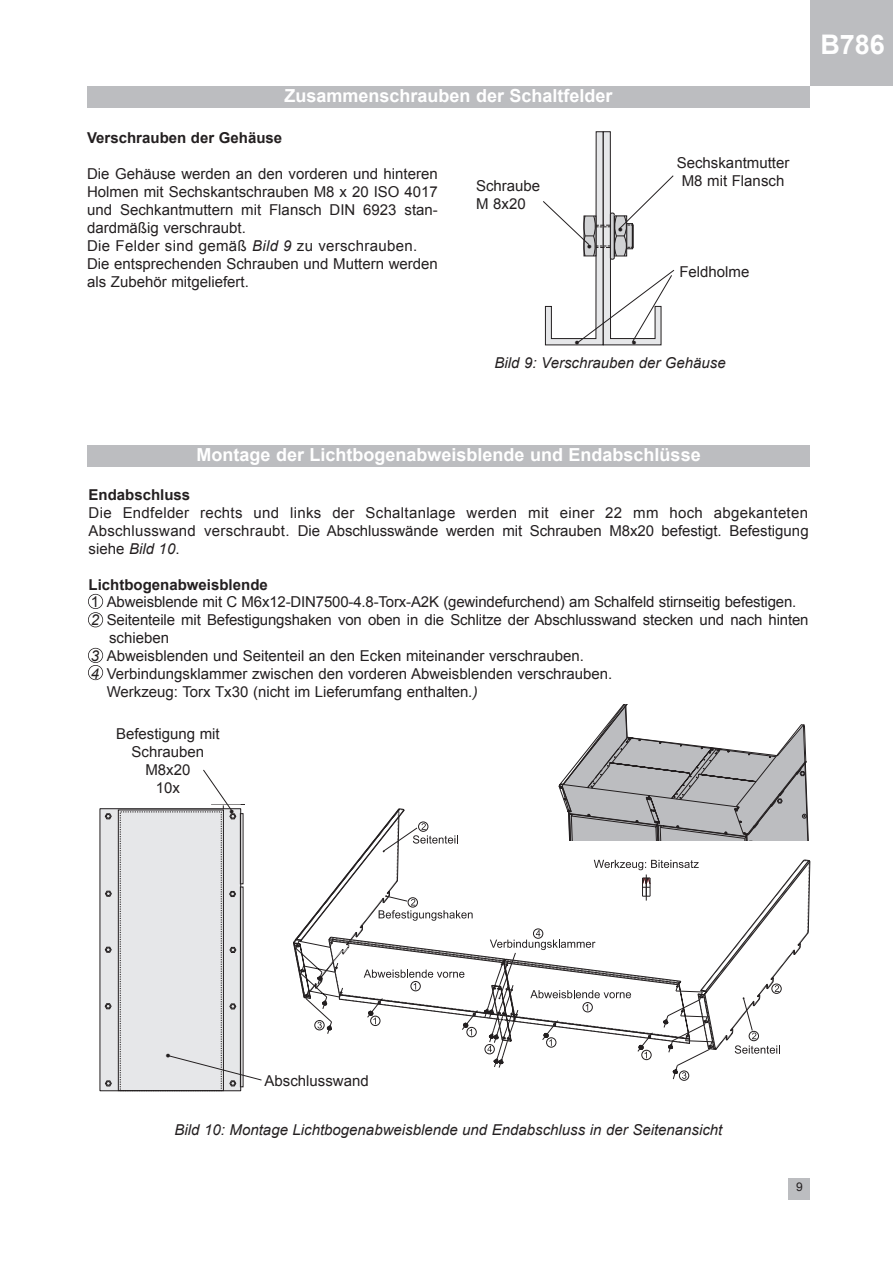
<style>
.page{position:relative;width:893px;height:1263px;background:#fff}
.page>*{position:absolute;margin:0;border:0;box-sizing:border-box;transform-origin:0 0}
.t1{font:700 27px "Arial";color:#fff}
.t2{font:700 18px "Arial";color:#fff}
.t3{font:15px/18px "Arial";color:#231f20}
.t4{font:italic 15px "Arial";color:#231f20}
.t5{font:700 15px "Arial";color:#231f20}
.t6{font:12px "Arial";color:#231f20}
.s1{font-style:italic}
</style>
<div class="page">
<div style="left:789px;top:1178px;width:21px;height:21px;background:#bcbdc0"></div>
<div style="left:87px;top:86px;width:723px;height:22px;background:#bcbdc0"></div>
<svg style="left:543px;top:131px;width:132px;height:214px"></svg>
<div style="left:100px;top:809px;width:141px;height:282px;background:#e6e7e9"></div>
<svg style="left:104px;top:813px;width:8px;height:7px"></svg>
<svg style="left:105px;top:890px;width:7px;height:7px"></svg>
<svg style="left:104px;top:1003px;width:8px;height:7px"></svg>
<svg style="left:104px;top:946px;width:8px;height:7px"></svg>
<svg style="left:105px;top:1080px;width:7px;height:7px"></svg>
<svg style="left:229px;top:1003px;width:8px;height:7px"></svg>
<svg style="left:229px;top:946px;width:8px;height:7px"></svg>
<svg style="left:229px;top:890px;width:7px;height:8px"></svg>
<div style="left:240px;top:813px;width:3px;height:71px;border:1px solid #231f20"></div>
<div style="left:240px;top:887px;width:3px;height:200px;border:1px solid #231f20"></div>
<div style="left:118px;top:810px;width:106px;height:281px;border:1px solid #231f20"></div>
<div style="left:87px;top:445px;width:723px;height:22px;background:#bcbdc0"></div>
<svg style="left:168px;top:1055px;width:94px;height:32px"></svg>
<div style="left:810px;top:0;width:83px;height:86px;background:#bcbdc0"></div>
<div style="left:88px;top:594px;width:15px;height:15px;border:2px solid #231f20;border-radius:50%"></div>
<div style="left:88px;top:612px;width:15px;height:15px;border:2px solid #231f20;border-radius:50%"></div>
<div style="left:88px;top:648px;width:15px;height:15px;border:2px solid #231f20;border-radius:50%"></div>
<div style="left:88px;top:665px;width:15px;height:15px;border:2px solid #231f20;border-radius:50%"></div>
<div style="left:679px;top:1071px;width:10px;height:9px;border:1px solid #231f20;border-radius:50%"></div>
<svg style="left:203px;top:769px;width:42px;height:51px"></svg>
<svg style="left:293px;top:705px;width:518px;height:374px"></svg>
<p class="t2" style="left:284px;top:86px;width:330px">Zusammenschrauben der Schaltfelder</p>
<p class="t5" style="left:87px;top:129px;width:197px">Verschrauben der Gehäuse</p>
<p class="t3" style="left:87px;top:165px;width:352px">Die Gehäuse werden an den vorderen und hinteren Holmen mit Sechskantschrauben M8 x 20 ISO 4017 und Sechkantmuttern mit Flansch DIN 6923 stan&shy;dardmäßig verschraubt.<br>Die Felder sind gemäß <span class="s1">Bild 9</span> zu verschrauben.<br>Die entsprechenden Schrauben und Muttern werden als Zubehör mitgeliefert.</p>
<p class="t3" style="left:476px;top:177px;width:66px">Schraube<br>M 8x20</p>
<p class="t3" style="left:587px;top:237px;width:7px">•</p>
<p class="t3" style="left:618px;top:221px;width:7px">•</p>
<p class="t3" style="left:574px;top:334px;width:7px">•</p>
<p class="t3" style="left:631px;top:334px;width:7px">•</p>
<p class="t3" style="left:677px;top:154px;width:114px;text-align:center">Sechskantmutter<br>M8 mit Flansch</p>
<p class="t3" style="left:679px;top:263px;width:72px">Feldholme</p>
<p class="t4" style="left:495px;top:354px;width:233px">Bild 9: Verschrauben der Gehäuse</p>
<h1 class="t1" style="left:820px;top:30px;width:66px">B786</h1>
<p class="t2" style="left:196px;top:445px;width:506px">Montage der Lichtbogenabweisblende und Endabschlüsse</p>
<p class="t5" style="left:89px;top:486px;width:103px">Endabschluss</p>
<p class="t3" style="left:89px;top:503px;width:721px;text-align:justify">Die Endfelder rechts und links der Schaltanlage werden mit einer 22 mm hoch abgekanteten Abschlusswand verschraubt. Die Abschlusswände werden mit Schrauben M8x20 befestigt. Befestigung siehe <span class="s1">Bild 10</span>.</p>
<p class="t5" style="left:89px;top:576px;width:181px">Lichtbogenabweisblende</p>
<p class="t3" style="left:91px;top:592px;width:707px">1 Abweisblende mit C M6x12-DIN7500-4.8-Torx-A2K (gewindefurchend) am Schalfeld stirnseitig befestigen.</p>
<p class="t3" style="left:91px;top:610px;width:719px"><span class="s1">2</span> Seitenteile mit Befestigungshaken von oben in die Schlitze der Abschlusswand stecken und nach hinten</p>
<p class="t3" style="left:109px;top:628px;width:62px">schieben</p>
<p class="t3" style="left:91px;top:646px;width:495px"><span class="s1">3</span> Abweisblenden und Seitenteil an den Ecken miteinander verschrauben.</p>
<p class="t3" style="left:91px;top:664px;width:523px"><span class="s1">4</span> Verbindungsklammer zwischen den vorderen Abweisblenden verschrauben.</p>
<p class="t3" style="left:107px;top:682px;width:373px">Werkzeug: Torx Tx30 (nicht im Lieferumfang enthalten<span class="s1">.)</span></p>
<p class="t3" style="left:116px;top:725px;width:105px;text-align:center">Befestigung mit<br>Schrauben<br>M8x20<br>10x</p>
<p class="t3" style="left:229px;top:802px;width:7px">•</p>
<p class="t3" style="left:165px;top:1047px;width:7px">•</p>
<p class="t3" style="left:265px;top:1072px;width:106px">Abschlusswand</p>
<p class="t4" style="left:175px;top:1122px;width:549px">Bild 10: Montage Lichtbogenabweisblende und Endabschluss in der Seitenansicht</p>
<p class="t6" style="left:796px;top:1180px;width:8px">9</p>
</div>
